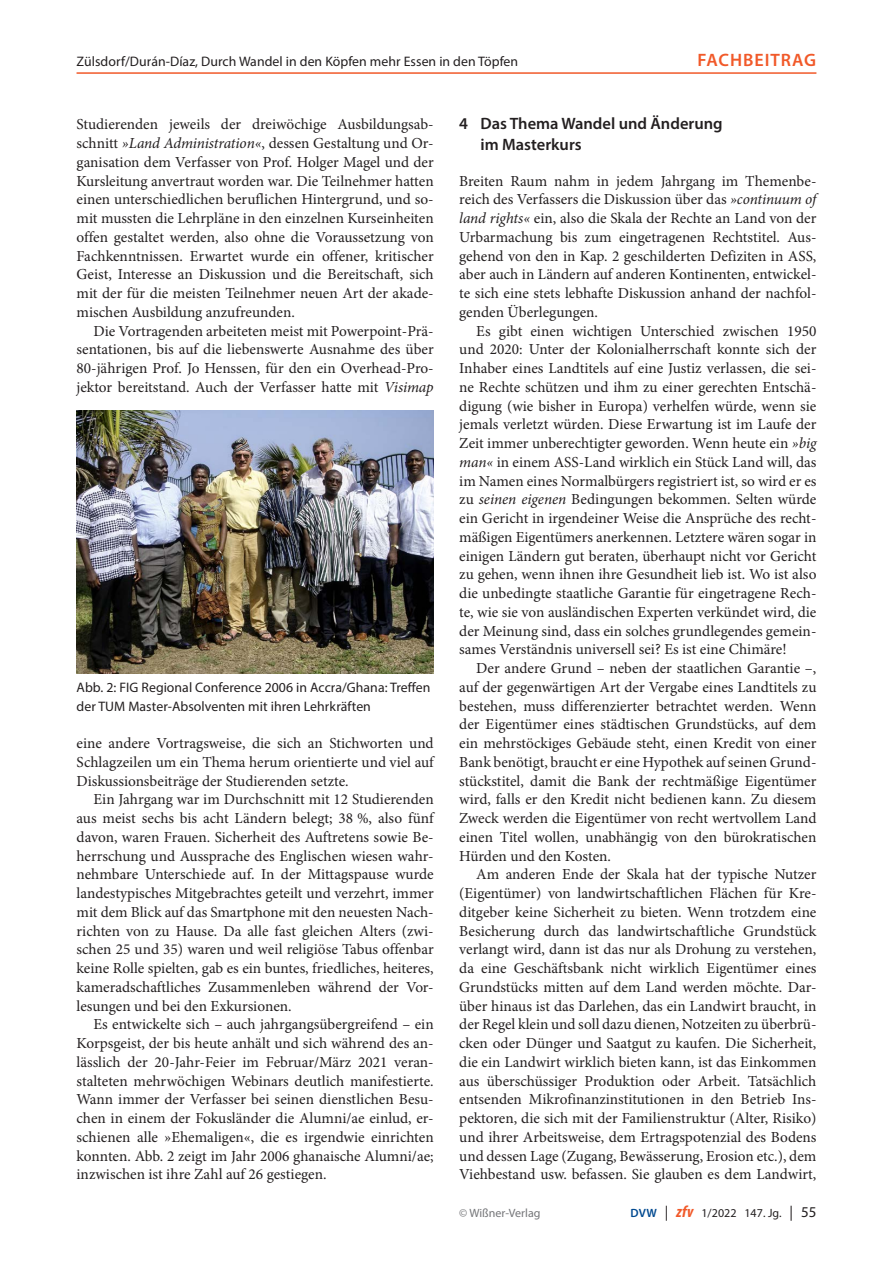
<style>
.page{position:relative;width:893px;height:1263px;background:#fff}
.page>*{position:absolute;margin:0;border:0;box-sizing:border-box;transform-origin:0 0}
.t1{font:600 18px "Myriad Pro";letter-spacing:.045em;color:#f15929}
._11_titel_1_2zg_GL-1{font:600 16.5px/20.2px "Myriad Pro";color:#231f20}
._01_normal{font:15.3px/18.8px "Minion Pro";color:#231f20;text-align:justify}
._01_normal_oEZ_AA{font:15.3px/18.8px "Minion Pro";color:#231f20;text-align:justify}
._01_normal_oEZ{font:15.3px/18.8px "Minion Pro";color:#231f20;text-align:justify}
._05_abb{font:13.8px/18.8px "Myriad Pro";letter-spacing:.005em;color:#231f20}
.t2{font:12px "Myriad Pro";letter-spacing:.005em;color:#231f20}
.t3{font:12px "Myriad Pro";color:#757679}
.s1{font-style:italic}
.s2{font-weight:600;color:#014990}
.s3{font-size:15px}
.s4{font-weight:700;font-style:italic;font-stretch:condensed;font-size:16.5px;color:#f15929}
</style>
<div class="page">
<img style="left:77px;top:411px;width:357px;height:262px">
<hr style="left:77px;top:72px;width:739px;height:2px;background:#f15929">
<p class="_05_abb" style="left:77px;top:52px;width:443px">Zülsdorf/Durán-Díaz, Durch Wandel in den Köpfen mehr Essen in den Töpfen</p>
<p class="t1" style="left:698px;top:48px;width:33px">Fachbe</p>
<p class="t1" style="left:765px;top:48px;width:53px">itrag</p>
<p class="_01_normal_oEZ_AA" style="left:77px;top:115px;width:359px">Studierenden jeweils der dreiwöchige Ausbildungsab&shy;schnitt <span class="s1">»Land Administration«</span>, dessen Gestaltung und Or&shy;ganisation dem Verfasser von Prof. Holger Magel und der Kursleitung anvertraut worden war. Die Teilnehmer hatten einen unterschiedlichen beruflichen Hintergrund, und so&shy;mit mussten die Lehrpläne in den einzelnen Kurseinheiten offen gestaltet werden, also ohne die Voraussetzung von Fachkenntnissen. Erwartet wurde ein offener, kritischer Geist, Interesse an Diskussion und die Bereitschaft, sich mit der für die meisten Teilnehmer neuen Art der akade&shy;mischen Ausbildung anzufreunden.</p>
<p class="_01_normal" style="left:77px;top:321px;width:359px;text-indent:17px">Die Vortragenden arbeiteten meist mit Powerpoint-Prä&shy;sentationen, bis auf die liebenswerte Ausnahme des über 80‑jährigen Prof. Jo Henssen, für den ein Overhead-Pro&shy;jektor bereitstand. Auch der Verfasser hatte mit <span class="s1">Visimap</span></p>
<p class="_05_abb" style="left:77px;top:678px;width:355px">Abb. 2: FIG Regional Conference 2006 in Accra/Ghana: Treffen der TUM Master-Absolventen mit ihren Lehrkräften</p>
<p class="_01_normal" style="left:77px;top:734px;width:359px">eine andere Vortragsweise, die sich an Stichworten und Schlagzeilen um ein Thema herum orientierte und viel auf Diskussionsbeiträge der Studierenden setzte.</p>
<p class="_01_normal" style="left:77px;top:790px;width:359px;text-indent:17px">Ein Jahrgang war im Durchschnitt mit 12 Studierenden aus meist sechs bis acht Ländern belegt; 38 %, also fünf davon, waren Frauen. Sicherheit des Auftretens sowie Be&shy;herrschung und Aussprache des Englischen wiesen wahr&shy;nehmbare Unterschiede auf. In der Mittagspause wurde landestypisches Mitgebrachtes geteilt und verzehrt, immer mit dem Blick auf das Smartphone mit den neuesten Nach&shy;richten von zu Hause. Da alle fast gleichen Alters (zwi&shy;schen 25 und 35) waren und weil religiöse Tabus offenbar keine Rolle spielten, gab es ein buntes, friedliches, heiteres, kameradschaftliches Zusammenleben während der Vor&shy;lesungen und bei den Exkursionen.</p>
<p class="_01_normal" style="left:77px;top:1015px;width:359px;text-indent:17px">Es entwickelte sich – auch jahrgangsübergreifend – ein Korpsgeist, der bis heute anhält und sich während des an&shy;lässlich der 20‑Jahr-Feier im Februar/März 2021 veran&shy;stalteten mehrwöchigen Webinars deutlich manifestierte.<br>Wann immer der Verfasser bei seinen dienstlichen Besu&shy;chen in einem der Fokusländer die Alumni/ae einlud, er&shy;schienen alle »Ehemaligen«, die es irgendwie einrichten konnten. Abb. 2 zeigt im Jahr 2006 ghanaische Alumni/ae; inzwischen ist ihre Zahl auf 26 gestiegen.</p>
<p class="_11_titel_1_2zg_GL-1" style="left:480px;top:113px;width:244px;text-indent:-21px">4 Das Thema Wandel und Änderung im Masterkurs</p>
<p class="_01_normal_oEZ" style="left:459px;top:171px;width:359px">Breiten Raum nahm in jedem Jahrgang im Themenbe&shy;reich des Verfassers die Diskussion über das <span class="s1">»continuum of land rights«</span> ein, also die Skala der Rechte an Land von der Urbarmachung bis zum eingetragenen Rechtstitel. Aus&shy;gehend von den in Kap. 2 geschilderten Defiziten in ASS, aber auch in Ländern auf anderen Kontinenten, entwickel&shy;te sich eine stets lebhafte Diskussion anhand der nachfol&shy;genden Überlegungen.</p>
<p class="_01_normal" style="left:459px;top:321px;width:359px;text-indent:17px">Es gibt einen wichtigen Unterschied zwischen 1950 und 2020: Unter der Kolonialherrschaft konnte sich der Inhaber eines Landtitels auf eine Justiz verlassen, die sei&shy;ne Rechte schützen und ihm zu einer gerechten Entschä&shy;digung (wie bisher in Europa) verhelfen würde, wenn sie jemals verletzt würden. Diese Erwartung ist im Laufe der Zeit immer unberechtigter geworden. Wenn heute ein <span class="s1">»big man«</span> in einem ASS-Land wirklich ein Stück Land will, das im Namen eines Normalbürgers registriert ist, so wird er es zu <span class="s1">seinen eigenen</span> Bedingungen bekommen. Selten würde ein Gericht in irgendeiner Weise die Ansprüche des recht&shy;mäßigen Eigentümers anerkennen. Letztere wären sogar in einigen Ländern gut beraten, überhaupt nicht vor Gericht zu gehen, wenn ihnen ihre Gesundheit lieb ist. Wo ist also die unbedingte staatliche Garantie für eingetragene Rech&shy;te, wie sie von ausländischen Experten verkündet wird, die der Meinung sind, dass ein solches grundlegendes gemein&shy;sames Verständnis universell sei? Es ist eine Chimäre!</p>
<p class="_01_normal" style="left:459px;top:659px;width:359px;text-indent:17px">Der andere Grund – neben der staatlichen Garantie –, auf der gegenwärtigen Art der Vergabe eines Landtitels zu bestehen, muss differenzierter betrachtet werden. Wenn der Eigentümer eines städtischen Grundstücks, auf dem ein mehrstöckiges Gebäude steht, einen Kredit von einer Bank benötigt, braucht er eine Hypothek auf seinen Grund&shy;stückstitel, damit die Bank der rechtmäßige Eigentümer wird, falls er den Kredit nicht bedienen kann. Zu diesem Zweck werden die Eigentümer von recht wertvollem Land einen Titel wollen, unabhängig von den bürokratischen Hürden und den Kosten.</p>
<p class="_01_normal" style="left:459px;top:865px;width:359px;text-indent:17px">Am anderen Ende der Skala hat der typische Nutzer (Eigentümer) von landwirtschaftlichen Flächen für Kre&shy;ditgeber keine Sicherheit zu bieten. Wenn trotzdem eine Besicherung durch das landwirtschaftliche Grundstück verlangt wird, dann ist das nur als Drohung zu verstehen, da eine Geschäftsbank nicht wirklich Eigentümer eines Grundstücks mitten auf dem Land werden möchte. Dar&shy;über hinaus ist das Darlehen, das ein Landwirt braucht, in der Regel klein und soll dazu dienen, Notzeiten zu überbrü&shy;cken oder Dünger und Saatgut zu kaufen. Die Sicherheit, die ein Landwirt wirklich bieten kann, ist das Einkommen aus überschüssiger Produktion oder Arbeit. Tatsächlich entsenden Mikrofinanzinstitutionen in den Betrieb Ins&shy;pektoren, die sich mit der Familienstruktur (Alter, Risiko) und ihrer Arbeitsweise, dem Ertragspotenzial des Bodens und dessen Lage (Zugang, Bewässerung, Erosion etc.), dem Viehbestand usw. befassen. Sie glauben es dem Landwirt,</p>
<p class="t3" style="left:459px;top:1205px;width:83px">© Wißner-Verlag</p>
<p class="t2" style="left:630px;top:1205px;width:188px"><span class="s2">DVW</span> <span class="s3">|</span> <span class="s4">zfv</span> 1/2022 147. Jg. <span class="s3">| 55</span></p>
</div>
